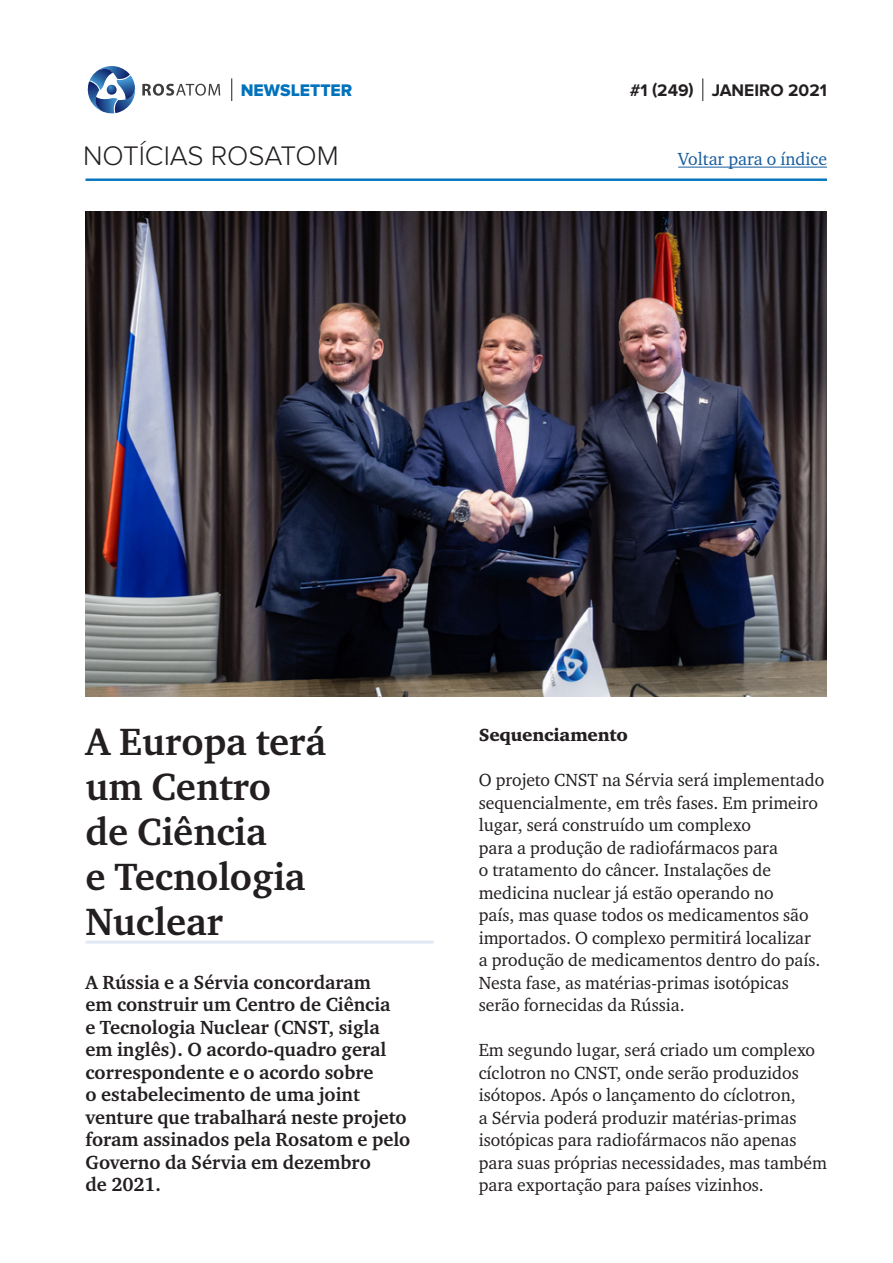
<style>
.page{position:relative;width:893px;height:1263px;background:#fff}
.page>*{position:absolute;margin:0;border:0;box-sizing:border-box;transform-origin:0 0}
.t1{font:700 39px/45px "Charter ITC";color:#231f20}
.t2{font:300 27.9px "Proxima Nova";color:#231f20}
.lead{font:700 19.5px/22.5px "Charter ITC";color:#231f20}
.main_text{font:18px/22.5px "Charter ITC";color:#231f20}
.t3{font:18px "Charter ITC";color:#175d9e}
.subtitle{font:18px "Charter Black ITC";letter-spacing:-.01em;color:#231f20}
.t4{font:700 17.4px "Proxima Nova";color:#231f20}
.t5{font:17.4px "Proxima Nova Extrabld";color:#0072bc}
</style>
<div class="page">
<hr style="left:86px;top:179px;width:741px;height:2px;background:#0072bc">
<svg style="left:87px;top:66px;width:49px;height:48px"></svg>
<svg style="left:142px;top:84px;width:78px;height:12px"></svg>
<svg style="left:231px;top:78px;width:1px;height:23px"></svg>
<hr style="left:678px;top:167px;width:149px;height:1px;background:#175d9e">
<svg style="left:702px;top:78px;width:1px;height:23px"></svg>
<hr style="left:86px;top:941px;width:348px;height:3px;background:#e1e9f6">
<img style="left:86px;top:212px;width:741px;height:484px">
<p class="t5" style="left:241px;top:80px;width:113px">NEWSLETTER</p>
<h2 class="t2" style="left:83px;top:140px;width:257px">NOTÍCIAS ROSATOM</h2>
<p class="t4" style="left:630px;top:80px;width:199px">#1 (249) JANEIRO 2021</p>
<p class="t3" style="left:678px;top:148px;width:150px">Voltar para o índice</p>
<p class="t1" style="left:86px;top:720px;width:242px">A Europa terá um Centro<br>de Ciência<br>e Tecnologia<br>Nuclear</p>
<p class="lead" style="left:86px;top:971px;width:326px">A Rússia e a Sérvia concordaram<br>em construir um Centro de Ciência<br>e Tecnologia Nuclear (CNST, sigla em inglês). O acordo-quadro geral correspondente e o acordo sobre<br>o estabelecimento de uma joint venture que trabalhará neste projeto foram assinados pela Rosatom e pelo<br>Governo da Sérvia em dezembro<br>de 2021.</p>
<p class="subtitle" style="left:479px;top:724px;width:151px">Sequenciamento</p>
<p class="main_text" style="left:479px;top:769px;width:347px">O projeto CNST na Sérvia será implementado sequencialmente, em três fases. Em primeiro lugar, será construído um complexo<br>para a produção de radiofármacos para<br>o tratamento do câncer. Instalações de medicina nuclear já estão operando no<br>país, mas quase todos os medicamentos são importados. O complexo permitirá localizar a produção de medicamentos dentro do país.<br>Nesta fase, as matérias-primas isotópicas serão fornecidas da Rússia.</p>
<p class="main_text" style="left:479px;top:1039px;width:350px">Em segundo lugar, será criado um complexo cíclotron no CNST, onde serão produzidos isótopos. Após o lançamento do cíclotron,<br>a Sérvia poderá produzir matérias-primas isotópicas para radiofármacos não apenas para suas próprias necessidades, mas também para exportação para países vizinhos.</p>
</div>
